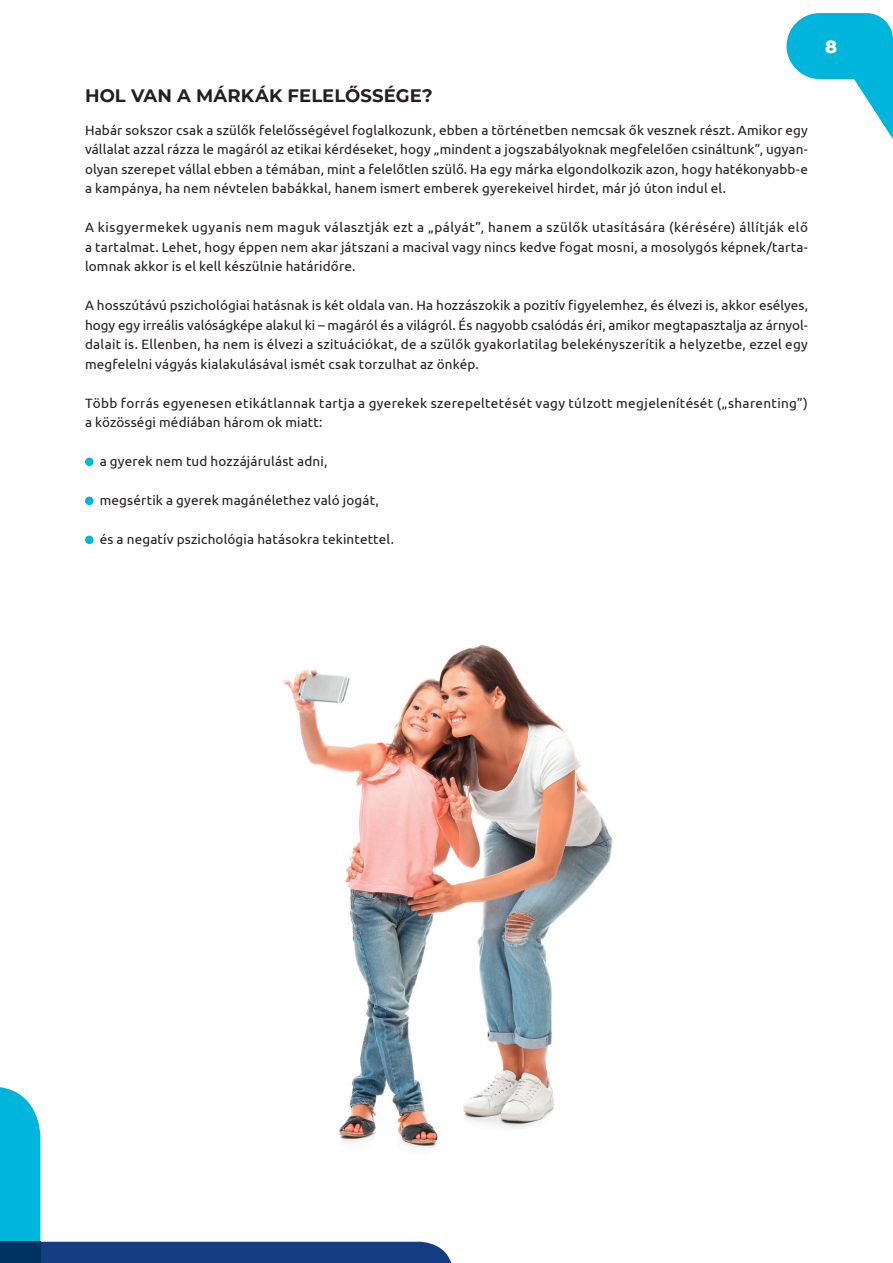
<style>
.page{position:relative;width:893px;height:1263px;background:#fff}
.page>*{position:absolute;margin:0;border:0;box-sizing:border-box;transform-origin:0 0}
.t1{font:700 18px "Montserrat";letter-spacing:.005em;color:#231f20}
.t2{font:800 18px "Montserrat";color:#fff}
.t3{font:13.5px/19.5px "Ubuntu";letter-spacing:.015em;color:#231f20;text-align:justify}
</style>
<div class="page">
<svg style="left:0;top:1087px;width:451px;height:176px"></svg>
<div style="left:0;top:1242px;width:40px;height:21px;background:#003365"></div>
<svg style="left:786px;top:13px;width:107px;height:126px"></svg>
<div style="left:85px;top:458px;width:9px;height:8px;background:#00b5dc;border-radius:50%"></div>
<div style="left:85px;top:497px;width:9px;height:8px;background:#00b5dc;border-radius:50%"></div>
<div style="left:85px;top:536px;width:9px;height:8px;background:#00b5dc;border-radius:50%"></div>
<img style="left:215px;top:645px;width:398px;height:543px">
<h1 class="t1" style="left:85px;top:83px;width:349px">HOL VAN A MÁRKÁK FELELŐSSÉGE?</h1>
<p class="t3" style="left:85px;top:120px;width:724px">Habár sokszor csak a szülők felelősségével foglalkozunk, ebben a történetben nemcsak ők vesznek részt. Amikor egy vállalat azzal rázza le magáról az etikai kérdéseket, hogy „mindent a jogszabályoknak megfelelően csináltunk”, ugyan&shy;olyan szerepet vállal ebben a témában, mint a felelőtlen szülő. Ha egy márka elgondolkozik azon, hogy hatékonyabb-e a kampánya, ha nem névtelen babákkal, hanem ismert emberek gyerekeivel hirdet, már jó úton indul el.</p>
<p class="t3" style="left:85px;top:217px;width:724px">A kisgyermekek ugyanis nem maguk választják ezt a „pályát”, hanem a szülők utasítására (kérésére) állítják elő a tartalmat. Lehet, hogy éppen nem akar játszani a macival vagy nincs kedve fogat mosni, a mosolygós képnek/tarta&shy;lomnak akkor is el kell készülnie határidőre.</p>
<p class="t3" style="left:85px;top:295px;width:725px">A hosszútávú pszichológiai hatásnak is két oldala van. Ha hozzászokik a pozitív figyelemhez, és élvezi is, akkor esélyes, hogy egy irreális valóságképe alakul ki – magáról és a világról. És nagyobb csalódás éri, amikor megtapasztalja az árnyol&shy;dalait is. Ellenben, ha nem is élvezi a szituációkat, de a szülők gyakorlatilag belekényszerítik a helyzetbe, ezzel egy megfelelni vágyás kialakulásával ismét csak torzulhat az önkép.</p>
<p class="t3" style="left:85px;top:393px;width:724px">Több forrás egyenesen etikátlannak tartja a gyerekek szerepeltetését vagy túlzott megjelenítését („sharenting”) a közösségi médiában három ok miatt:</p>
<p class="t3" style="left:100px;top:451px;width:229px">a gyerek nem tud hozzájárulást adni,</p>
<p class="t3" style="left:100px;top:490px;width:281px">megsértik a gyerek magánélethez való jogát,</p>
<p class="t3" style="left:100px;top:529px;width:296px">és a negatív pszichológia hatásokra tekintettel.</p>
<h1 class="t2" style="left:825px;top:34px;width:14px">8</h1>
</div>
